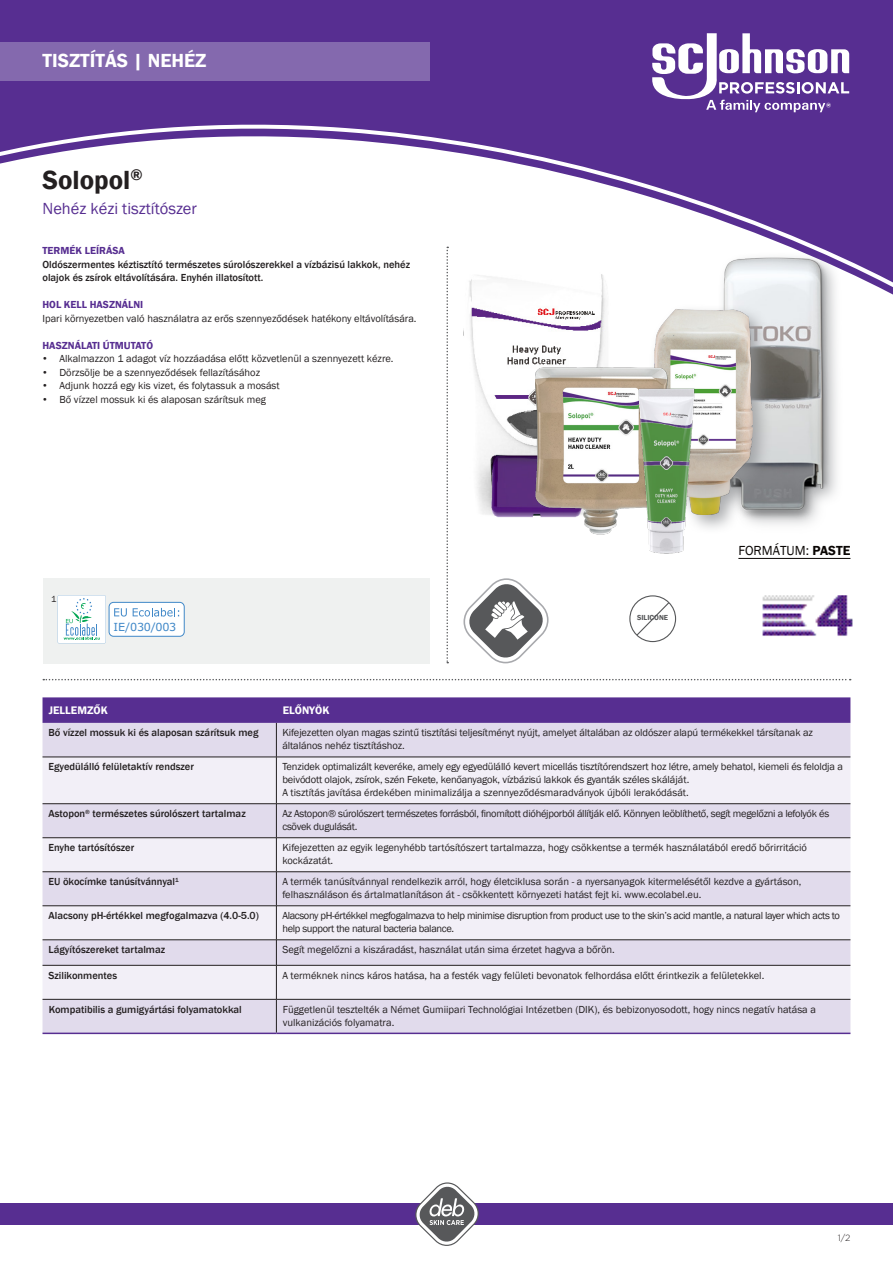
<style>
.page{position:relative;width:893px;height:1263px;background:#fff}
.page>*{position:absolute;margin:0;border:0;box-sizing:border-box;transform-origin:0 0}
.Product_Title{font:600 27px "Franklin Gothic";color:#231f20}
.t1{font:600 19.5px "Franklin Gothic";color:#fff}
.t2{font:16.5px "Franklin Gothic";color:#572e91}
.t3{font:13.5px "Franklin Gothic";color:#0a0604}
.t4{font:600 11.25px "Franklin Gothic";color:#fff}
.t5{font:11.1px "Verdana";letter-spacing:-.025em;color:#4088c8}
.t6{font:10.5px/12.8px "Franklin Gothic";color:#231f20}
.t7{font:500 10.5px/13.5px "Franklin Gothic";color:#231f20}
.t8{font:10.5px/12.8px "Franklin Gothic";letter-spacing:-.035em;color:#231f20}
.t9{font:10.5px/12.8px "Franklin Gothic";letter-spacing:-.025em;color:#231f20}
.t10{font:600 10.5px "Franklin Gothic";color:#572e91}
.t11{font:300 9px "Gotham";color:#231f20}
.t12{font:9px "Franklin Gothic";color:#231f20}
.t13{font:600 7.5px "Franklin Gothic";color:#57585a}
.s1{font-family:"Gotham"}
.s2{font-weight:600}
</style>
<div class="page">
<div style="left:0;top:0;width:893px;height:295px;background:#572e91"></div>
<svg style="left:0;top:119px;width:893px;height:175px"></svg>
<div style="left:0;top:1203px;width:893px;height:22px;background:#572e91"></div>
<svg style="left:415px;top:1182px;width:64px;height:64px"></svg>
<div style="left:0;top:43px;width:429px;height:38px;background:#8469ae"></div>
<svg style="left:652px;top:33px;width:197px;height:79px"></svg>
<div style="left:43px;top:578px;width:386px;height:85px;background:#eff1f0"></div>
<svg style="left:446px;top:247px;width:2px;height:416px"></svg>
<svg style="left:43px;top:679px;width:808px;height:1px"></svg>
<hr style="left:738px;top:558px;width:112px;height:1px;background:#0a0604">
<svg style="left:43px;top:697px;width:807px;height:26px;background:#5a3293"></svg>
<div style="left:43px;top:723px;width:807px;height:309px;background:#e1dbec"></div>
<svg style="left:43px;top:758px;width:807px;height:241px;fill:#f2eff7"></svg>
<hr style="left:43px;top:871px;width:233px;height:1px;background:#231f20">
<hr style="left:276px;top:871px;width:574px;height:1px;background:#231f20">
<hr style="left:276px;top:872px;width:1px;height:33px;background:#231f20">
<hr style="left:43px;top:905px;width:233px;height:1px;background:#231f20">
<hr style="left:276px;top:905px;width:574px;height:1px;background:#231f20">
<hr style="left:276px;top:906px;width:1px;height:33px;background:#231f20">
<hr style="left:43px;top:939px;width:233px;height:1px;background:#231f20">
<hr style="left:276px;top:939px;width:574px;height:1px;background:#231f20">
<hr style="left:276px;top:723px;width:1px;height:34px;background:#231f20">
<hr style="left:43px;top:757px;width:233px;height:1px;background:#231f20">
<hr style="left:276px;top:757px;width:574px;height:1px;background:#231f20">
<hr style="left:276px;top:757px;width:1px;height:46px;background:#231f20">
<hr style="left:43px;top:803px;width:233px;height:1px;background:#231f20">
<hr style="left:276px;top:803px;width:574px;height:1px;background:#231f20">
<hr style="left:276px;top:804px;width:1px;height:33px;background:#231f20">
<hr style="left:43px;top:837px;width:233px;height:1px;background:#231f20">
<hr style="left:276px;top:837px;width:574px;height:1px;background:#231f20">
<hr style="left:276px;top:838px;width:1px;height:33px;background:#231f20">
<svg style="left:276px;top:940px;width:1px;height:25px"></svg>
<hr style="left:43px;top:965px;width:233px;height:1px;background:#231f20">
<hr style="left:276px;top:965px;width:574px;height:1px;background:#231f20">
<hr style="left:276px;top:965px;width:1px;height:34px;background:#231f20">
<hr style="left:43px;top:999px;width:233px;height:1px;background:#231f20">
<hr style="left:276px;top:999px;width:574px;height:1px;background:#231f20">
<hr style="left:276px;top:999px;width:1px;height:33px;background:#231f20">
<hr style="left:43px;top:1032px;width:233px;height:2px;background:#572e91">
<hr style="left:276px;top:1032px;width:574px;height:2px;background:#572e91">
<svg style="left:463px;top:578px;width:86px;height:85px"></svg>
<img style="left:762px;top:595px;width:91px;height:41px">
<svg style="left:635px;top:601px;width:35px;height:36px"></svg>
<div style="left:629px;top:595px;width:47px;height:47px;border:1px solid #57585a;border-radius:50%"></div>
<svg style="left:58px;top:595px;width:48px;height:48px"></svg>
<div style="left:109px;top:602px;width:75px;height:34px;background:#fff;border-radius:5px"></div>
<div style="left:109px;top:602px;width:75px;height:34px;border:1px solid #4088c8;border-radius:5px"></div>
<svg style="left:114px;top:608px;width:13px;height:8px"></svg>
<svg style="left:133px;top:608px;width:46px;height:8px"></svg>
<div style="left:717px;top:251px;width:128px;height:284px;background:#939598;opacity:.75"></div>
<img style="left:713px;top:256px;width:125px;height:265px">
<div style="left:649px;top:304px;width:123px;height:231px;background:#939598;opacity:.75"></div>
<img style="left:655px;top:307px;width:98px;height:208px">
<img style="left:451px;top:260px;width:171px;height:258px">
<img style="left:536px;top:366px;width:132px;height:169px">
<img style="left:629px;top:380px;width:78px;height:174px">
<p class="t1" style="left:43px;top:48px;width:165px">TISZTÍTÁS | NEHÉZ</p>
<p class="Product_Title" style="left:43px;top:163px;width:102px">Solopol<sup>®</sup></p>
<p class="t2" style="left:43px;top:198px;width:156px">Nehéz kézi tisztítószer</p>
<p class="t10" style="left:43px;top:244px;width:84px">TERMÉK LEÍRÁSA</p>
<p class="t7" style="left:43px;top:257px;width:369px">Oldószermentes kéztisztító természetes súrolószerekkel a vízbázisú lakkok, nehéz olajok és zsírok eltávolítására. Enyhén illatosított.</p>
<p class="t10" style="left:43px;top:298px;width:102px">HOL KELL HASZNÁLNI</p>
<p class="t6" style="left:43px;top:312px;width:376px">Ipari környezetben való használatra az erős szennyeződések hatékony eltávolítására.</p>
<p class="t10" style="left:43px;top:338px;width:112px">HASZNÁLATI ÚTMUTATÓ</p>
<p class="t6" style="left:43px;top:352px;width:353px"><span class="s1">•</span> Alkalmazzon 1 adagot víz hozzáadása előtt közvetlenül a szennyezett kézre.</p>
<p class="t6" style="left:43px;top:366px;width:219px"><span class="s1">•</span> Dörzsölje be a szennyeződések fellazításához</p>
<p class="t6" style="left:43px;top:379px;width:239px"><span class="s1">•</span> Adjunk hozzá egy kis vizet, és folytassuk a mosást</p>
<p class="t6" style="left:43px;top:393px;width:225px"><span class="s1">•</span> Bő vízzel mossuk ki és alaposan szárítsuk meg</p>
<p class="t12" style="left:51px;top:593px;width:7px">1</p>
<p class="t5" style="left:113px;top:620px;width:64px">IE/030/003</p>
<p class="t13" style="left:637px;top:613px;width:33px">SILICONE</p>
<p class="t3" style="left:738px;top:542px;width:114px">FORMÁTUM: <span class="s2">PASTE</span></p>
<p class="t4" style="left:49px;top:703px;width:60px">JELLEMZŐK</p>
<p class="t4" style="left:283px;top:703px;width:48px">ELŐNYÖK</p>
<p class="t7" style="left:49px;top:726px;width:211px">Bő vízzel mossuk ki és alaposan szárítsuk meg</p>
<p class="t6" style="left:282px;top:727px;width:532px">Kifejezetten olyan magas szintű tisztítási teljesítményt nyújt, amelyet általában az oldószer alapú termékekkel társítanak az általános nehéz tisztításhoz.</p>
<p class="t7" style="left:49px;top:760px;width:147px">Egyedülálló felületaktív rendszer</p>
<p class="t6" style="left:282px;top:761px;width:562px">Tenzidek optimalizált keveréke, amely egy egyedülálló kevert micellás tisztítórendszert hoz létre, amely behatol, kiemeli és feloldja a beivódott olajok, zsírok, szén Fekete, kenőanyagok, vízbázisú lakkok és gyanták széles skáláját.</p>
<p class="t6" style="left:282px;top:786px;width:408px">A tisztítás javítása érdekében minimalizálja a szennyeződésmaradványok újbóli lerakódását.</p>
<p class="t7" style="left:49px;top:807px;width:199px">Astopon<sup>®</sup> természetes súrolószert tartalmaz</p>
<p class="t9" style="left:282px;top:807px;width:548px">Az Astopon® súrolószert természetes forrásból, finomított dióhéjporból állítják elő. Könnyen leöblíthető, segít megelőzni a lefolyók és csövek dugulását.</p>
<p class="t7" style="left:49px;top:841px;width:87px">Enyhe tartósítószer</p>
<p class="t6" style="left:282px;top:841px;width:526px">Kifejezetten az egyik legenyhébb tartósítószert tartalmazza, hogy csökkentse a termék használatából eredő bőrirritáció kockázatát.</p>
<p class="t7" style="left:49px;top:875px;width:132px">EU ökocímke tanúsítvánnyal<sup>1</sup></p>
<p class="t6" style="left:282px;top:875px;width:520px">A termék tanúsítvánnyal rendelkezik arról, hogy életciklusa során - a nyersanyagok kitermelésétől kezdve a gyártáson, felhasználáson és ártalmatlanításon át - csökkentett környezeti hatást fejt ki. www.ecolabel.eu.</p>
<p class="t7" style="left:49px;top:909px;width:212px">Alacsony pH-értékkel megfogalmazva (4.0-5.0)</p>
<p class="t8" style="left:282px;top:909px;width:559px">Alacsony pH-értékkel megfogalmazva to help minimise disruption from product use to the skin’s acid mantle, a natural layer which acts to help support the natural bacteria balance.</p>
<p class="t7" style="left:49px;top:943px;width:118px">Lágyítószereket tartalmaz</p>
<p class="t6" style="left:282px;top:943px;width:334px">Segít megelőzni a kiszáradást, használat után sima érzetet hagyva a bőrön.</p>
<p class="t7" style="left:49px;top:968px;width:70px">Szilikonmentes</p>
<p class="t6" style="left:282px;top:969px;width:483px">A terméknek nincs káros hatása, ha a festék vagy felületi bevonatok felhordása előtt érintkezik a felületekkel.</p>
<p class="t7" style="left:49px;top:1003px;width:194px">Kompatibilis a gumigyártási folyamatokkal</p>
<p class="t6" style="left:283px;top:1003px;width:535px">Függetlenül tesztelték a Német Gumiipari Technológiai Intézetben (DIK), és bebizonyosodott, hogy nincs negatív hatása a vulkanizációs folyamatra.</p>
<p class="t11" style="left:838px;top:1232px;width:14px">1/2</p>
</div>
